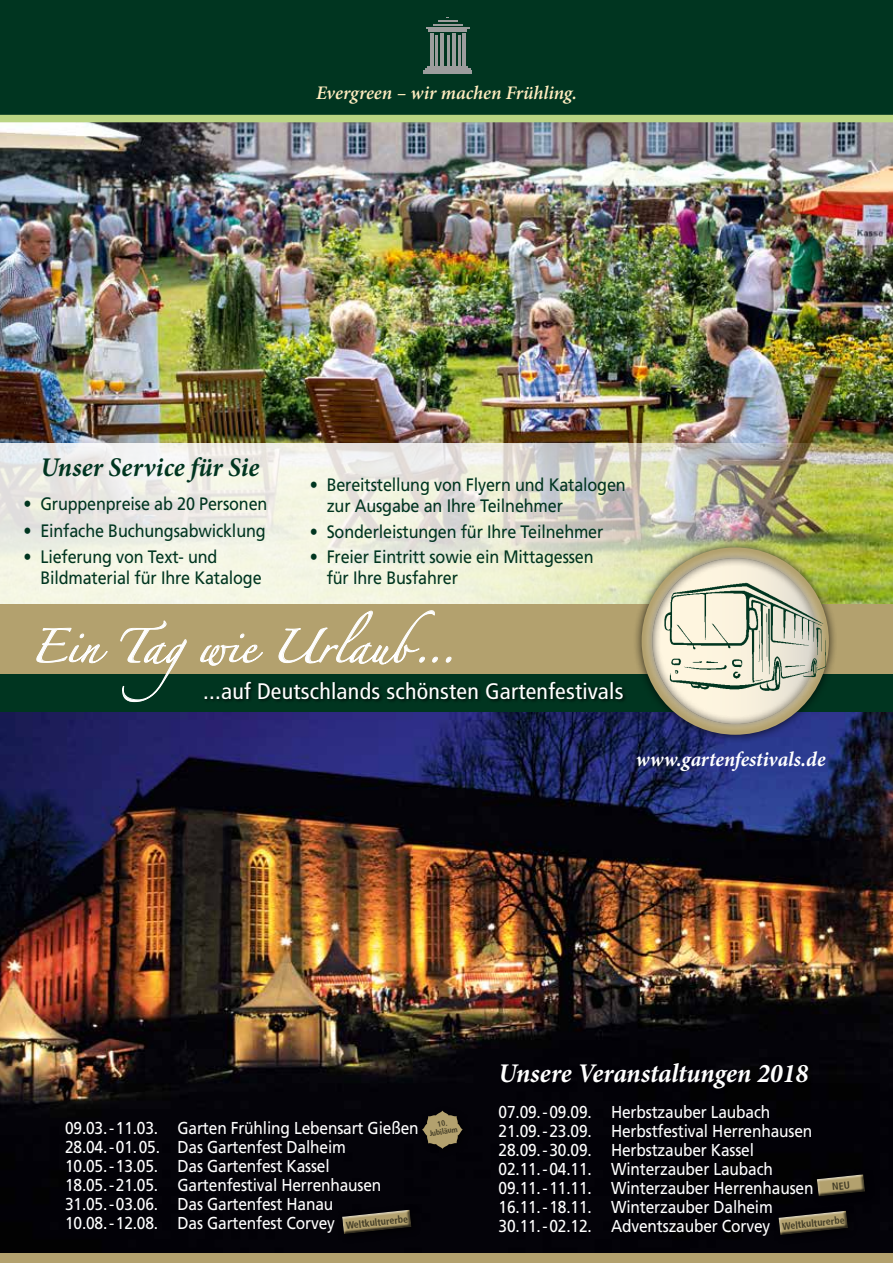
<style>
.page{position:relative;width:893px;height:1263px;background:#fff}
.page>*{position:absolute;margin:0;border:0;box-sizing:border-box;transform-origin:0 0}
.t1{font:30.15px "Zapfino";color:#fff}
.t2{font:italic 700 27px "Minion Pro";letter-spacing:-.005em;color:#fff;scale:.96 1}
.t3{font:italic 700 27px "Minion Pro";letter-spacing:.01em;color:#003520;scale:.96 1}
.t4{font:condensed 22.5px "Frutiger";letter-spacing:.01em;color:#fff;scale:1.06 1}
.t5{font:italic 700 21px "Minion Pro";color:#fff;scale:.96 1}
.t6{font:italic 600 19.2px "Minion Pro";letter-spacing:-.005em;color:#ffedc0}
.t7{font:18px/21px "Frutiger";letter-spacing:-.01em;color:#003520;scale:.9 1}
.t8{font:17.25px/19px "Frutiger";letter-spacing:-.01em;color:#fff;scale:.9 1}
.t9{font:700 condensed 10.05px "Frutiger";color:#413b25}
.t10{font:700 condensed 7.8px/7.9px "Frutiger";color:#413b25;text-align:center}
</style>
<div class="page">
<img style="left:0;top:122px;width:893px;height:482px">
<svg style="left:0;top:443px;width:826px;height:161px"></svg>
<div style="left:0;top:0;width:893px;height:119px;background:#003520"></div>
<div style="left:0;top:115px;width:893px;height:7px;background:#bad584"></div>
<hr style="left:430px;top:33px;width:4px;height:33px;background:#9c9d9d">
<hr style="left:435px;top:35px;width:2px;height:31px;background:#9c9d9d">
<hr style="left:452px;top:33px;width:3px;height:33px;background:#9c9d9d">
<hr style="left:440px;top:33px;width:3px;height:33px;background:#9c9d9d">
<hr style="left:447px;top:35px;width:3px;height:31px;background:#9c9d9d">
<hr style="left:458px;top:35px;width:2px;height:31px;background:#9c9d9d">
<hr style="left:462px;top:33px;width:4px;height:33px;background:#9c9d9d">
<hr style="left:428px;top:29px;width:39px;height:3px;background:#9c9d9d">
<hr style="left:426px;top:28px;width:43px;height:1px;background:#9c9d9d">
<hr style="left:433px;top:24px;width:30px;height:2px;background:#9c9d9d">
<svg style="left:438px;top:17px;width:19px;height:5px"></svg>
<hr style="left:427px;top:66px;width:41px;height:2px;background:#9c9d9d">
<hr style="left:425px;top:68px;width:45px;height:4px;background:#9c9d9d">
<hr style="left:423px;top:71px;width:49px;height:3px;background:#9c9d9d">
<div style="left:0;top:604px;width:893px;height:70px;background:#b3a16e"></div>
<div style="left:0;top:674px;width:893px;height:38px;background:#003520"></div>
<svg style="left:36px;top:628px;width:72px;height:35px"></svg>
<svg style="left:120px;top:621px;width:67px;height:81px"></svg>
<svg style="left:200px;top:633px;width:63px;height:33px"></svg>
<svg style="left:279px;top:610px;width:173px;height:54px"></svg>
<div style="left:204px;top:681px;width:423px;height:23px;background:#000;opacity:.75"></div>
<img style="left:0;top:712px;width:893px;height:541px">
<div style="left:498px;top:1060px;width:316px;height:35px;background:#030207"></div>
<div style="left:633px;top:538px;width:205px;height:206px;background:#000;opacity:.75"></div>
<div style="left:642px;top:548px;width:186px;height:185px;background:#fff;opacity:.75"></div>
<div style="left:651px;top:557px;width:168px;height:168px;background:#000;opacity:.75"></div>
<img style="left:663px;top:581px;width:165px;height:112px">
<div style="left:337px;top:1204px;width:84px;height:40px;background:#030208"></div>
<svg style="left:342px;top:1210px;width:69px;height:24px"></svg>
<div style="left:773px;top:1205px;width:85px;height:40px;background:#030207"></div>
<svg style="left:778px;top:1211px;width:70px;height:24px"></svg>
<div style="left:417px;top:1105px;width:55px;height:53px;background:#030208"></div>
<svg style="left:422px;top:1110px;width:41px;height:39px"></svg>
<div style="left:811px;top:1169px;width:64px;height:37px;background:#000"></div>
<div style="left:0;top:1253px;width:893px;height:10px;background:#b3a16e"></div>
<svg style="left:816px;top:1174px;width:49px;height:22px"></svg>
<p class="t6" style="left:316px;top:81px;width:262px">Evergreen – wir machen Frühling.</p>
<h2 class="t3" style="left:40px;top:451px;width:230px">Unser Service für Sie</h2>
<p class="t7" style="left:23px;top:494px;width:273px">• Gruppenpreise ab 20 Personen</p>
<p class="t7" style="left:23px;top:520px;width:271px">• Einfache Buchungsabwicklung</p>
<p class="t7" style="left:40px;top:546px;width:247px;text-indent:-17px">• Lieferung von Text- und<br>Bildmaterial für Ihre Kataloge</p>
<p class="t7" style="left:327px;top:474px;width:334px;text-indent:-17px">• Bereitstellung von Flyern und Katalogen zur Ausgabe an Ihre Teilnehmer</p>
<p class="t7" style="left:310px;top:521px;width:328px">• Sonderleistungen für Ihre Teilnehmer</p>
<p class="t7" style="left:327px;top:546px;width:298px;text-indent:-17px">• Freier Eintritt sowie ein Mittagessen für Ihre Busfahrer</p>
<h1 class="t1" style="left:30px;top:634px;width:428px">Ein Tagwie Urlaub…</h1>
<h3 class="t4" style="left:203px;top:678px;width:398px">...auf Deutschlands schönsten Gartenfestivals</h3>
<p class="t5" style="left:636px;top:747px;width:199px">www.gartenfestivals.de</p>
<h2 class="t2" style="left:499px;top:1057px;width:324px">Unsere Veranstaltungen 2018</h2>
<p class="t8" style="left:499px;top:1102px;width:351px">07.09.-09.09. Herbstzauber Laubach 21.09.-23.09. Herbstfestival Herrenhausen 28.09.-30.09. Herbstzauber Kassel 02.11.-04.11. Winterzauber Laubach 09.11.-11.11. Winterzauber Herrenhausen 16.11.-18.11. Winterzauber Dalheim</p>
<p class="t10" style="left:427px;top:1122px;width:30px;rotate:-10deg">10.<br>Jubiläum</p>
<p class="t8" style="left:65px;top:1118px;width:394px">09.03.-11.03. Garten Frühling Lebensart Gießen 28.04.-01.05. Das Gartenfest Dalheim 10.05.-13.05. Das Gartenfest Kassel 18.05.-21.05. Gartenfestival Herrenhausen 31.05.-03.06. Das Gartenfest Hanau 10.08.-12.08. Das Gartenfest Corvey</p>
<p class="t9" style="left:345px;top:1219px;width:64px;rotate:-6deg">Weltkulturerbe</p>
<p class="t8" style="left:499px;top:1216px;width:303px">30.11.-02.12. Adventszauber Corvey</p>
<p class="t9" style="left:782px;top:1220px;width:64px;rotate:-6deg">Weltkulturerbe</p>
</div>
